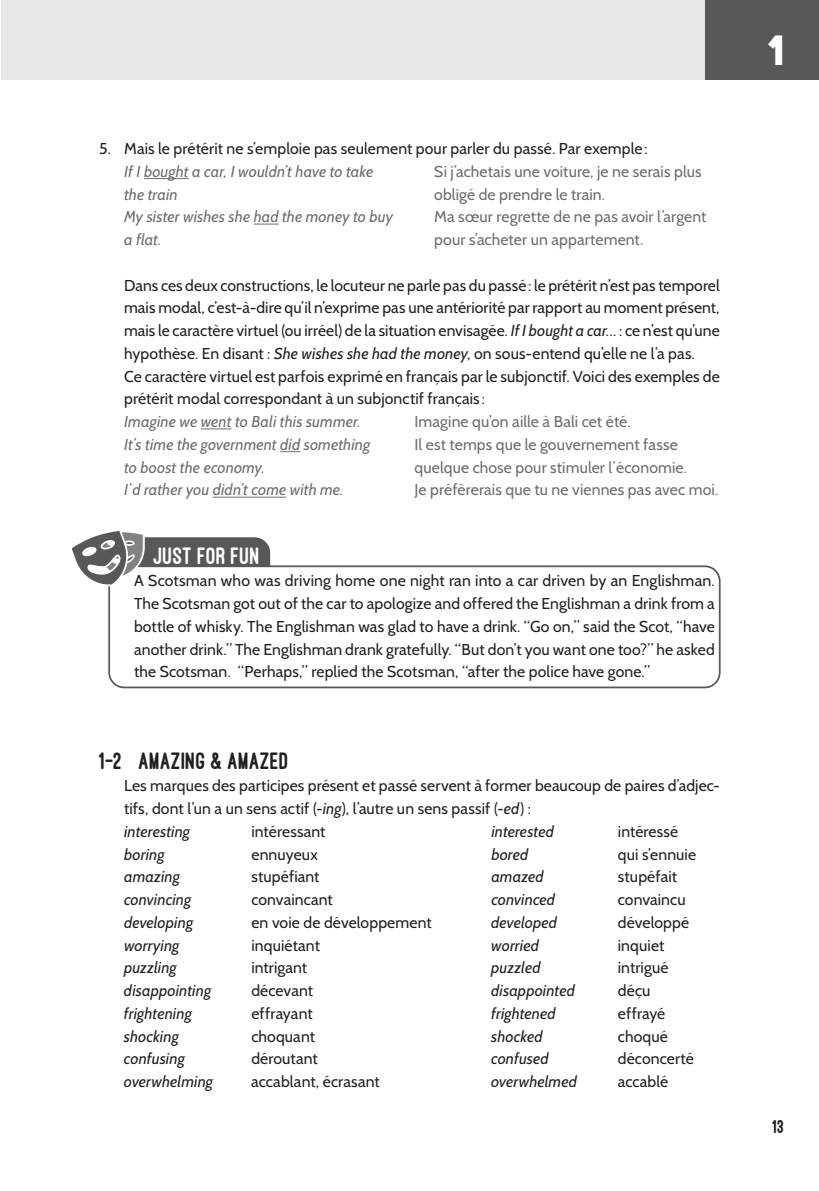
<style>
.page{position:relative;width:819px;height:1191px;background:#fff}
.page>*{position:absolute;margin:0;border:0;box-sizing:border-box;transform-origin:0 0}
.t1{font:40.25px "The Bold Font";color:#fff}
.t2{font:800 24.5px "Ostrich Sans";letter-spacing:.005em;color:#231f20}
.t3{font:800 24.5px "Ostrich Sans";color:#fff}
.t4{font:800 19.25px "Ostrich Sans";color:#231f20}
.t5{font:15.75px/22.8px "Cabin";letter-spacing:.01em;color:#231f20}
.t6{font:15.75px/22.8px "Cabin";letter-spacing:.01em;color:#6c6d70}
.t7{font:italic 15.75px "Cabin";letter-spacing:.01em;color:#231f20}
.t8{font:italic 15.75px/22.8px "Cabin";letter-spacing:.01em;color:#6c6d70}
.s1{font-style:italic}
</style>
<div class="page">
<div style="left:1px;top:0;width:818px;height:79px;background:#e6e7e9"></div>
<div style="left:704px;top:0;width:115px;height:79px;background:#57585a"></div>
<div style="left:108px;top:565px;width:612px;height:123px;border:2px solid #57585a;border-radius:15px"></div>
<hr style="left:144px;top:178px;width:45px;height:1px;background:#6c6d70">
<svg style="left:254px;top:224px;width:24px;height:1px"></svg>
<hr style="left:201px;top:428px;width:30px;height:1px;background:#6c6d70">
<svg style="left:280px;top:451px;width:20px;height:1px"></svg>
<hr style="left:213px;top:497px;width:73px;height:1px;background:#6c6d70">
<svg style="left:72px;top:531px;width:198px;height:56px"></svg>
<p class="t5" style="left:99px;top:137px;width:550px">5. Mais le prétérit ne s’emploie pas seulement pour parler du passé. Par exemple:</p>
<p class="t8" style="left:124px;top:160px;width:270px">If I bought a car, I wouldn’t have to take the train<br>My sister wishes she had the money to buy a flat.</p>
<p class="t6" style="left:434px;top:160px;width:274px">Si j’achetais une voiture, je ne serais plus obligé de prendre le train.<br>Ma sœur regrette de ne pas avoir l’argent pour s’acheter un appartement.</p>
<p class="t5" style="left:124px;top:273px;width:597px">Dans ces deux constructions, le locuteur ne parle pas du passé: le prétérit n’est pas temporel mais modal, c’est-à-dire qu’il n’exprime pas une antériorité par rapport au moment présent, mais le caractère virtuel (ou irréel) de la situation envisagée. <span class="s1">If I bought a car</span>… : ce n’est qu’une hypothèse. En disant : <span class="s1">She wishes she had the money</span>, on sous-entend qu’elle ne l’a pas.<br>Ce caractère virtuel est parfois exprimé en français par le subjonctif. Voici des exemples de prétérit modal correspondant à un subjonctif français :</p>
<p class="t8" style="left:124px;top:410px;width:248px">Imagine we went to Bali this summer.<br>It’s time the government did something to boost the economy.<br>I’d rather you didn’t come with me.</p>
<p class="t6" style="left:414px;top:410px;width:305px">Imagine qu’on aille à Bali cet été.<br>Il est temps que le gouvernement fasse quelque chose pour stimuler l’économie.<br>Je préfèrerais que tu ne viennes pas avec moi.</p>
<h2 class="t3" style="left:154px;top:542px;width:108px">JUST FOR FUN</h2>
<p class="t5" style="left:134px;top:569px;width:582px;text-align:justify">A Scotsman who was driving home one night ran into a car driven by an Englishman.<br>The Scotsman got out of the car to apologize and offered the Englishman a drink from a bottle of whisky. The Englishman was glad to have a drink. “Go on,” said the Scot, “have another drink.” The Englishman drank gratefully. “But don’t you want one too?” he asked the Scotsman. “Perhaps,” replied the Scotsman, “after the police have gone.”</p>
<h2 class="t2" style="left:99px;top:747px;width:191px">1-2 AMAZING &amp; AMAZEd</h2>
<p class="t5" style="left:124px;top:774px;width:597px">Les marques des participes présent et passé servent à former beaucoup de paires d’adjec&shy;tifs, dont l’un a un sens actif (<span class="s1">-ing</span>), l’autre un sens passif (<span class="s1">-ed</span>) :<br><span class="s1">interesting</span></p>
<p class="t5" style="left:251px;top:819px;width:75px">intéressant</p>
<p class="t7" style="left:491px;top:821px;width:64px">interested</p>
<p class="t5" style="left:618px;top:819px;width:62px">intéressé</p>
<p class="t7" style="left:124px;top:844px;width:42px">boring</p>
<p class="t5" style="left:251px;top:842px;width:68px">ennuyeux</p>
<p class="t7" style="left:491px;top:844px;width:38px">bored</p>
<p class="t5" style="left:618px;top:842px;width:80px">qui s’ennuie</p>
<p class="t7" style="left:124px;top:867px;width:57px">amazing</p>
<p class="t5" style="left:251px;top:865px;width:70px">stupéfiant</p>
<p class="t7" style="left:491px;top:867px;width:54px">amazed</p>
<p class="t5" style="left:618px;top:865px;width:61px">stupéfait</p>
<p class="t7" style="left:124px;top:890px;width:69px">convincing</p>
<p class="t5" style="left:251px;top:888px;width:83px">convaincant</p>
<p class="t7" style="left:491px;top:890px;width:65px">convinced</p>
<p class="t5" style="left:618px;top:888px;width:69px">convaincu</p>
<p class="t7" style="left:124px;top:912px;width:71px">developing</p>
<p class="t5" style="left:251px;top:910px;width:182px">en voie de développement</p>
<p class="t7" style="left:491px;top:912px;width:67px">developed</p>
<p class="t5" style="left:618px;top:910px;width:73px">développé</p>
<p class="t7" style="left:124px;top:935px;width:57px">worrying</p>
<p class="t5" style="left:251px;top:933px;width:70px">inquiétant</p>
<p class="t7" style="left:491px;top:935px;width:49px">worried</p>
<p class="t5" style="left:618px;top:933px;width:48px">inquiet</p>
<p class="t7" style="left:124px;top:958px;width:54px">puzzling</p>
<p class="t5" style="left:251px;top:956px;width:57px">intrigant</p>
<p class="t7" style="left:491px;top:958px;width:51px">puzzled</p>
<p class="t5" style="left:618px;top:956px;width:52px">intrigué</p>
<p class="t7" style="left:124px;top:980px;width:89px">disappointing</p>
<p class="t5" style="left:251px;top:979px;width:63px">décevant</p>
<p class="t7" style="left:491px;top:980px;width:85px">disappointed</p>
<p class="t5" style="left:617px;top:979px;width:34px">déçu</p>
<p class="t7" style="left:124px;top:1003px;width:69px">frightening</p>
<p class="t5" style="left:251px;top:1001px;width:63px">effrayant</p>
<p class="t7" style="left:491px;top:1003px;width:66px">frightened</p>
<p class="t5" style="left:617px;top:1001px;width:49px">effrayé</p>
<p class="t7" style="left:124px;top:1026px;width:57px">shocking</p>
<p class="t5" style="left:251px;top:1024px;width:65px">choquant</p>
<p class="t7" style="left:491px;top:1026px;width:53px">shocked</p>
<p class="t5" style="left:617px;top:1024px;width:52px">choqué</p>
<p class="t7" style="left:124px;top:1049px;width:62px">confusing</p>
<p class="t5" style="left:251px;top:1047px;width:68px">déroutant</p>
<p class="t7" style="left:491px;top:1049px;width:59px">confused</p>
<p class="t5" style="left:617px;top:1047px;width:78px">déconcerté</p>
<p class="t7" style="left:124px;top:1071px;width:91px">overwhelming</p>
<p class="t5" style="left:251px;top:1070px;width:130px">accablant, écrasant</p>
<p class="t7" style="left:491px;top:1071px;width:87px">overwhelmed</p>
<p class="t5" style="left:617px;top:1070px;width:52px">accablé</p>
<h1 class="t1" style="left:766px;top:25px;width:20px">1</h1>
<p class="t4" style="left:772px;top:1116px;width:13px">13</p>
</div>
